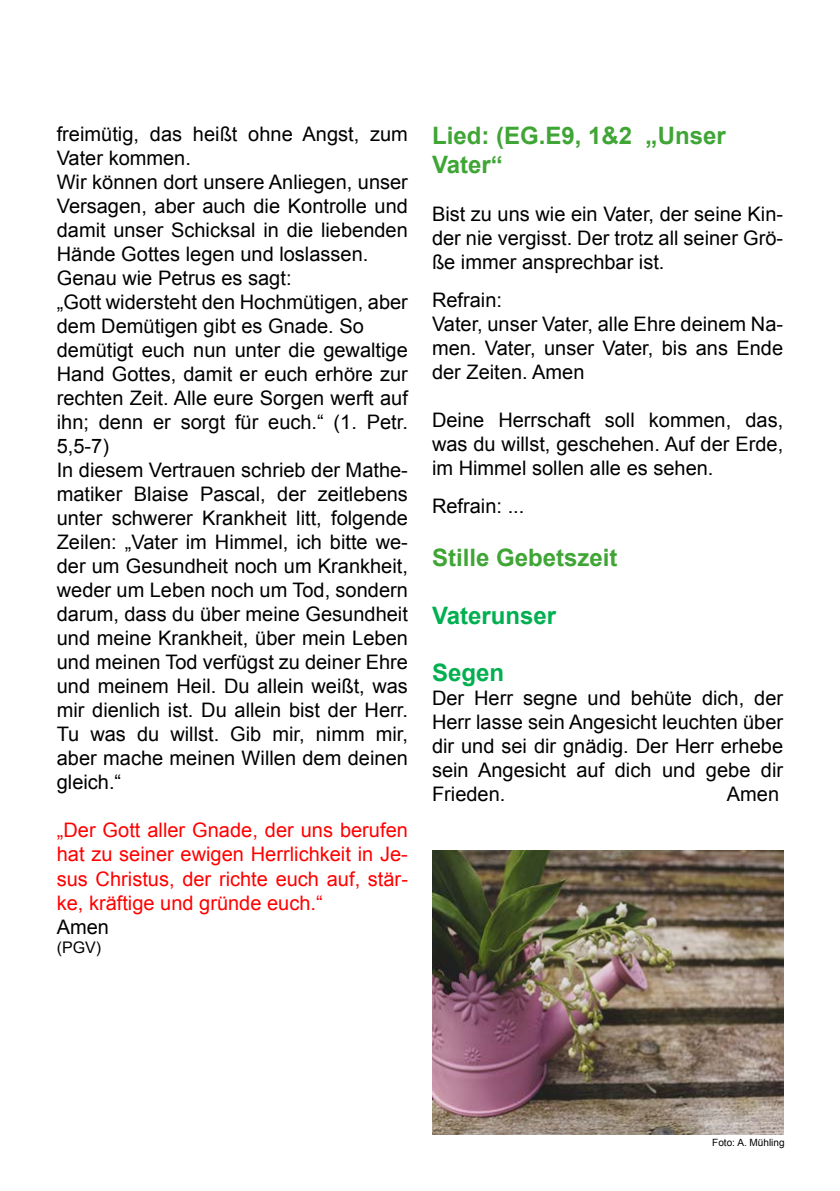
<style>
.page{position:relative;width:840px;height:1191px;background:#fff}
.page>*{position:absolute;margin:0;border:0;box-sizing:border-box;transform-origin:0 0}
.t1{font:700 24px/28.8px "Arial";color:#3fa535}
.t2{font:700 24px "Arial";color:#00b050}
.t3{font:20px/24px "Arial";color:#000;text-align:justify}
.t4{font:20px/24px "Arial";color:#f00;text-align:justify}
.t5{font:16px "Arial";color:#000}
.t6{font:10px "Arial";color:#000}
</style>
<div class="page">
<img style="left:432px;top:850px;width:350px;height:284px">
<p class="t3" style="left:57px;top:122px;width:352px;text-align:left">freimütig, das heißt ohne Angst, zum Vater kommen.<br>Wir können dort unsere Anliegen, unser Versagen, aber auch die Kontrolle und damit unser Schicksal in die liebenden Hände Gottes legen und loslassen.<br>Genau wie Petrus es sagt:<br>„Gott widersteht den Hochmütigen, aber dem Demütigen gibt es Gnade. So demütigt euch nun unter die gewaltige Hand Gottes, damit er euch erhöre zur rechten Zeit. Alle eure Sorgen werft auf ihn; denn er sorgt für euch.“ (1. Petr.<br>5,5-7)<br>In diesem Vertrauen schrieb der Mathe&shy;matiker Blaise Pascal, der zeitlebens unter schwerer Krankheit litt, folgende Zeilen: „Vater im Himmel, ich bitte we&shy;der um Gesundheit noch um Krankheit, weder um Leben noch um Tod, sondern darum, dass du über meine Gesundheit und meine Krankheit, über mein Leben und meinen Tod verfügst zu deiner Ehre und meinem Heil. Du allein weißt, was mir dienlich ist. Du allein bist der Herr.<br>Tu was du willst. Gib mir, nimm mir, aber mache meinen Willen dem deinen gleich.“</p>
<p class="t4" style="left:57px;top:818px;width:352px">„Der Gott aller Gnade, der uns berufen hat zu seiner ewigen Herrlichkeit in Je&shy;sus Christus, der richte euch auf, stär&shy;ke, kräftige und gründe euch.“</p>
<p class="t3" style="left:57px;top:914px;width:54px">Amen</p>
<p class="t5" style="left:57px;top:936px;width:46px">(PGV)</p>
<p class="t1" style="left:432px;top:122px;width:295px">Lied: (EG.E9, 1&amp;2 „Unser<br>Vater“</p>
<p class="t3" style="left:432px;top:202px;width:352px">Bist zu uns wie ein Vater, der seine Kin&shy;der nie vergisst. Der trotz all seiner Grö&shy;ße immer ansprechbar ist.</p>
<p class="t3" style="left:432px;top:288px;width:352px;text-align:left">Refrain:<br>Vater, unser Vater, alle Ehre deinem Na&shy;men. Vater, unser Vater, bis ans Ende der Zeiten. Amen</p>
<p class="t3" style="left:432px;top:408px;width:352px">Deine Herrschaft soll kommen, das, was du willst, geschehen. Auf der Erde, im Himmel sollen alle es sehen.</p>
<p class="t3" style="left:432px;top:494px;width:94px">Refrain: ...</p>
<p class="t1" style="left:432px;top:544px;width:187px">Stille Gebetszeit</p>
<p class="t2" style="left:432px;top:599px;width:126px">Vaterunser</p>
<p class="t2" style="left:432px;top:657px;width:74px">Segen</p>
<p class="t3" style="left:432px;top:686px;width:352px">Der Herr segne und behüte dich, der Herr lasse sein Angesicht leuchten über dir und sei dir gnädig. Der Herr erhebe sein Angesicht auf dich und gebe dir Frieden.</p>
<p class="t3" style="left:726px;top:782px;width:54px">Amen</p>
<p class="t6" style="left:711px;top:1135px;width:74px">Foto: A. Mühling</p>
</div>
